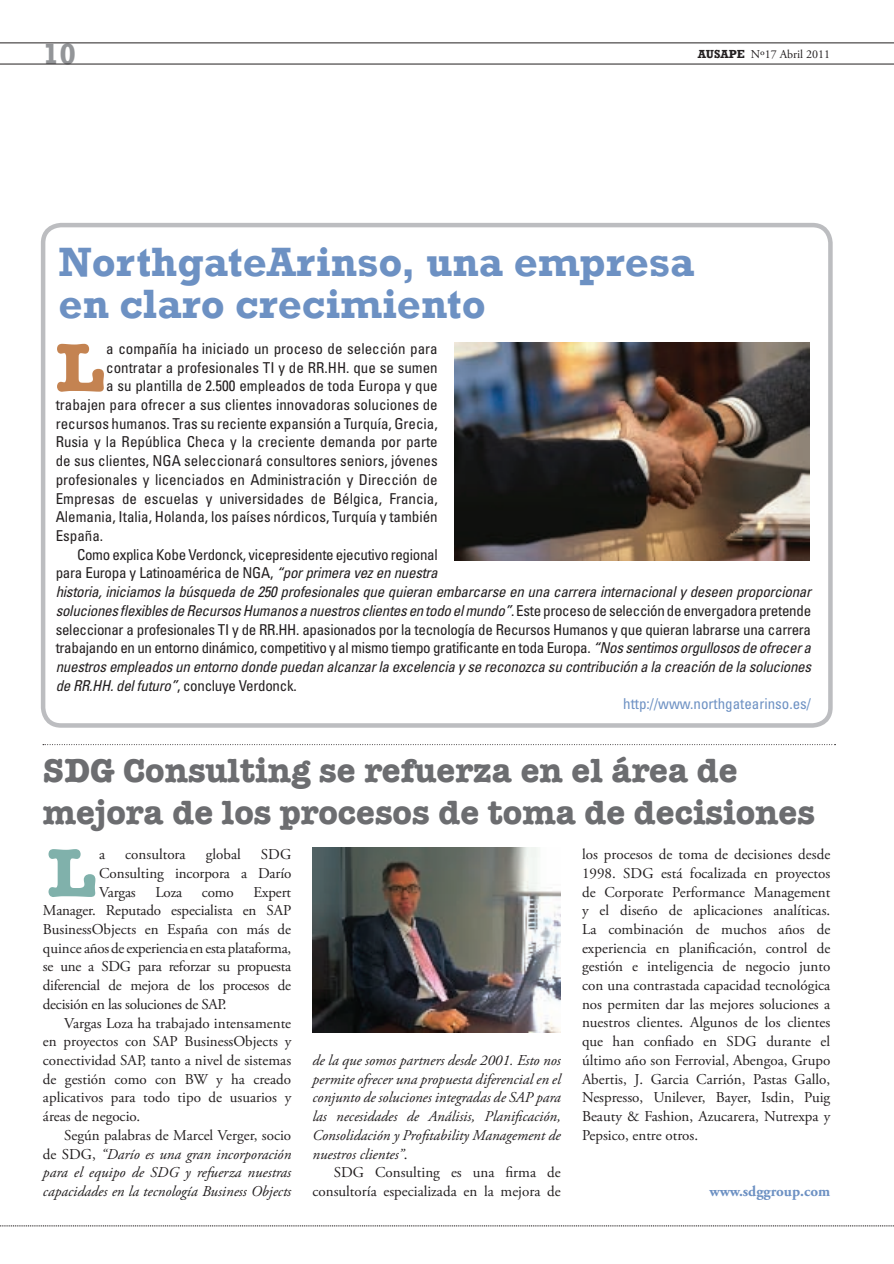
<style>
.page{position:relative;width:894px;height:1264px;background:#fff}
.page>*{position:absolute;margin:0;border:0;box-sizing:border-box;transform-origin:0 0}
.t1{font:700 70.8px "American Typewriter";color:#c48351}
.t2{font:700 70.8px "American Typewriter";color:#80b1ab}
.t3{font:700 42px/42px "Rockwell";color:#6d91c3}
.t4{font:700 34.5px/42px "American Typewriter";color:#6c6d70}
.t5{font:700 30px "Rockwell";color:#939598}
.t6{font:15px/18.8px "Adobe Garamond Pro";color:#231f20;text-align:justify}
.t7{font:condensed 15px "Univers";color:#231f20}
.t8{font:italic condensed 15px "Univers";letter-spacing:-.02em;color:#231f20}
.t9{font:italic 15px/18.8px "Adobe Garamond Pro";color:#231f20;text-align:justify}
.t10{font:condensed 15px "Univers";letter-spacing:-.02em;color:#231f20}
.t11{font:condensed 15px "Univers";color:#6d91c3}
.t12{font:700 15px "Adobe Garamond Pro";color:#6d91c3}
.t13{font:12px "Adobe Garamond Pro";color:#231f20}
.s1{font-family:"Rockwell";font-weight:700}
.s2{font-style:italic}
.s3{font-style:normal}
</style>
<div class="page">
<div style="left:41px;top:223px;width:791px;height:504px;border:4px solid #bcbdc0;border-radius:18px"></div>
<img style="left:454px;top:343px;width:354px;height:218px">
<hr style="left:0;top:43px;width:893px;height:1px;background:#231f20">
<hr style="left:0;top:64px;width:893px;height:1px;background:#231f20">
<svg style="left:0;top:1225px;width:893px;height:1px"></svg>
<svg style="left:43px;top:744px;width:792px;height:1px"></svg>
<div style="left:312px;top:847px;width:248px;height:190px;background:linear-gradient(to right,#fff,#fff)"></div>
<img style="left:312px;top:847px;width:248px;height:185px">
<h3 class="t5" style="left:43px;top:35px;width:35px">10</h3>
<p class="t13" style="left:697px;top:49px;width:134px"><span class="s1">AUSAPE</span> Nº17 Abril 2011</p>
<h2 class="t3" style="left:59px;top:240px;width:637px">NorthgateArinso, una empresa en claro crecimiento</h2>
<h1 class="t1" style="left:56px;top:324px;width:50px">L</h1>
<p class="t7" style="left:106px;top:343px;width:333px">a compañía ha iniciado un proceso de selección para</p>
<p class="t7" style="left:106px;top:362px;width:333px">contratar a profesionales TI y de RR.HH. que se sumen</p>
<p class="t7" style="left:106px;top:380px;width:333px">a su plantilla de 2.500 empleados de toda Europa y que</p>
<p class="t7" style="left:56px;top:399px;width:383px">trabajen para ofrecer a sus clientes innovadoras soluciones de</p>
<p class="t7" style="left:56px;top:418px;width:383px">recursos humanos. Tras su reciente expansión a Turquía, Grecia,</p>
<p class="t7" style="left:56px;top:436px;width:383px">Rusia y la República Checa y la creciente demanda por parte</p>
<p class="t7" style="left:56px;top:455px;width:383px">de sus clientes, NGA seleccionará consultores seniors, jóvenes</p>
<p class="t7" style="left:56px;top:474px;width:383px">profesionales y licenciados en Administración y Dirección de</p>
<p class="t7" style="left:56px;top:493px;width:383px">Empresas de escuelas y universidades de Bélgica, Francia,</p>
<p class="t7" style="left:56px;top:511px;width:383px">Alemania, Italia, Holanda, los países nórdicos, Turquía y también</p>
<p class="t7" style="left:56px;top:530px;width:49px">España.</p>
<p class="t10" style="left:77px;top:549px;width:362px">Como explica Kobe Verdonck, vicepresidente ejecutivo regional</p>
<p class="t10" style="left:56px;top:567px;width:383px">para Europa y Latinoamérica de NGA, <span class="s2">“por primera vez en nuestra</span></p>
<p class="t8" style="left:56px;top:586px;width:756px">historia, iniciamos la búsqueda de 250 profesionales que quieran embarcarse en una carrera internacional y deseen proporcionar</p>
<p class="t8" style="left:56px;top:605px;width:756px">soluciones flexibles de Recursos Humanos a nuestros clientes en todo el mundo”<span class="s3">. Este proceso de selección de envergadora pretende</span></p>
<p class="t10" style="left:56px;top:624px;width:756px">seleccionar a profesionales TI y de RR.HH. apasionados por la tecnología de Recursos Humanos y que quieran labrarse una carrera</p>
<p class="t10" style="left:56px;top:642px;width:756px">trabajando en un entorno dinámico, competitivo y al mismo tiempo gratificante en toda Europa. <span class="s2">“Nos sentimos orgullosos de ofrecer a</span></p>
<p class="t8" style="left:56px;top:661px;width:756px">nuestros empleados un entorno donde puedan alcanzar la excelencia y se reconozca su contribución a la creación de la soluciones</p>
<p class="t8" style="left:56px;top:680px;width:242px">de RR.HH. del futuro”<span class="s3">, concluye Verdonck.</span></p>
<p class="t11" style="left:623px;top:698px;width:189px">http://www.northgatearinso.es/</p>
<h3 class="t4" style="left:43px;top:749px;width:773px">SDG Consulting se refuerza en el área de mejora de los procesos de toma de decisiones</h3>
<h1 class="t2" style="left:47px;top:829px;width:50px">L</h1>
<p class="t6" style="left:99px;top:846px;width:8px">a</p>
<p class="t6" style="left:125px;top:846px;width:62px">consultora</p>
<p class="t6" style="left:206px;top:846px;width:36px">global</p>
<p class="t6" style="left:582px;top:846px;width:250px">los procesos de toma de decisiones desde 1998. SDG está focalizada en proyectos de Corporate Performance Management y el diseño de aplicaciones analíticas.<br>La combinación de muchos años de experiencia en planificación, control de gestión e inteligencia de negocio junto con una contrastada capacidad tecnológica nos permiten dar las mejores soluciones a nuestros clientes. Algunos de los clientes que han confiado en SDG durante el último año son Ferrovial, Abengoa, Grupo Abertis, J. Garcia Carrión, Pastas Gallo, Nespresso, Unilever, Bayer, Isdin, Puig Beauty &amp; Fashion, Azucarera, Nutrexpa y Pepsico, entre otros.</p>
<p class="t6" style="left:99px;top:846px;width:194px;text-indent:162px">SDG Consulting incorpora a Darío Vargas</p>
<p class="t6" style="left:43px;top:884px;width:250px;text-indent:210px">Expert Manager. Reputado especialista en SAP BusinessObjects en España con más de quince años de experiencia en esta plataforma, se une a SDG para reforzar su propuesta diferencial de mejora de los procesos de decisión en las soluciones de SAP.</p>
<p class="t6" style="left:43px;top:1014px;width:250px;text-indent:21px">Vargas Loza ha trabajado intensamente en proyectos con SAP BusinessObjects y conectividad SAP, tanto a nivel de sistemas de gestión como con BW y ha creado aplicativos para todo tipo de usuarios y áreas de negocio.</p>
<p class="t9" style="left:43px;top:1127px;width:250px;text-indent:21px"><span class="s3">Según palabras de Marcel Verger, socio de SDG,</span> “Darío es una gran incorporación para el equipo de SDG y refuerza nuestras capacidades en la tecnología Business Objects</p>
<p class="t6" style="left:155px;top:884px;width:28px">Loza</p>
<p class="t6" style="left:202px;top:884px;width:33px">como</p>
<p class="t9" style="left:312px;top:1052px;width:250px">de la que somos partners desde 2001. Esto nos permite ofrecer una propuesta diferencial en el conjunto de soluciones integradas de SAP para las necesidades de Análisis, Planificación, Consolidación y Profitability Management de nuestros clientes”<span class="s3">.</span></p>
<p class="t6" style="left:312px;top:1164px;width:250px;text-align:right">SDG Consulting es una firma de consultoría especializada en la mejora de</p>
<p class="t12" style="left:709px;top:1185px;width:122px">www.sdggroup.com</p>
</div>
